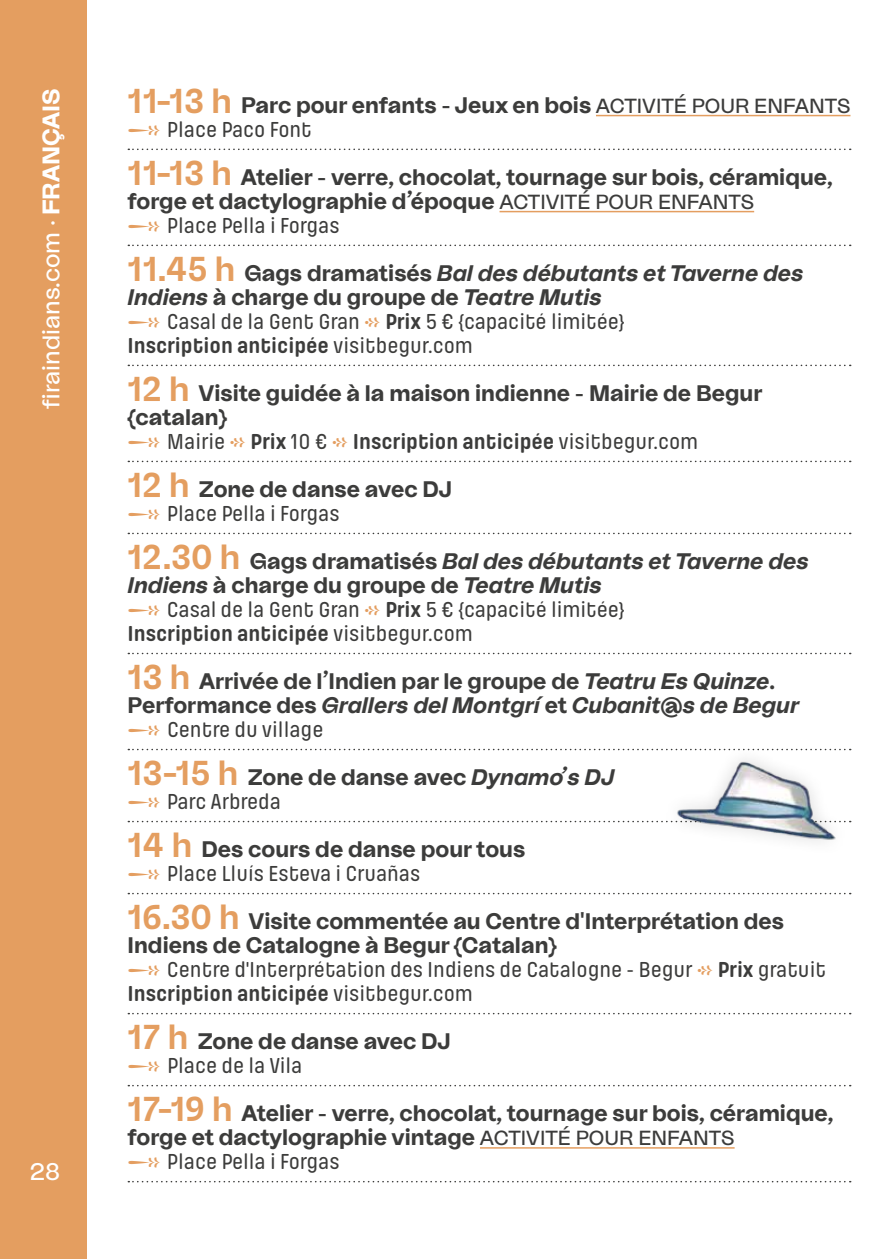
<style>
.page{position:relative;width:893px;height:1259px;background:#fff}
.page>*{position:absolute;margin:0;border:0;box-sizing:border-box;transform-origin:0 0}
.t1{font:24px "La Nord V2.1";color:#fff}
.t2{font:700 22.5px/24px "La Nord V2.1";color:#3c3c3b}
.t3{font:500 22.5px/24px "Pilcrow Soft";color:#3c3c3b}
.t4{font:italic 700 22.5px/24px "La Nord V2.1";color:#3c3c3b}
.t5{font:700 22.5px "Pilcrow Soft";color:#3c3c3b}
.s1{font-weight:700}
.s2{font-family:"Wasa";font-size:34.5px;color:#e49e60}
.s3{font-weight:400;font-size:20.4px}
.s4{font-family:"Wasa";font-style:normal;font-size:34.5px;color:#e49e60}
.s5{font-style:normal}
.s6{font-weight:500}
.s7{font-style:italic}
</style>
<div class="page">
<div style="left:0;top:0;width:87px;height:1259px;background:#e49e60"></div>
<hr style="left:596px;top:115px;width:254px;height:1px;background:#e49e60">
<svg style="left:128px;top:149px;width:723px;height:1px"></svg>
<hr style="left:500px;top:211px;width:254px;height:1px;background:#e49e60">
<svg style="left:128px;top:245px;width:723px;height:1px"></svg>
<svg style="left:128px;top:365px;width:723px;height:1px"></svg>
<svg style="left:128px;top:461px;width:723px;height:1px"></svg>
<svg style="left:128px;top:533px;width:723px;height:1px"></svg>
<svg style="left:128px;top:653px;width:723px;height:1px"></svg>
<svg style="left:128px;top:749px;width:723px;height:1px"></svg>
<svg style="left:128px;top:821px;width:723px;height:1px"></svg>
<svg style="left:128px;top:893px;width:723px;height:1px"></svg>
<svg style="left:128px;top:1013px;width:723px;height:1px"></svg>
<svg style="left:128px;top:1085px;width:723px;height:1px"></svg>
<hr style="left:480px;top:1147px;width:255px;height:1px;background:#e49e60">
<svg style="left:128px;top:1181px;width:723px;height:1px"></svg>
<img style="left:633px;top:748px;width:217px;height:94px">
<p class="t1" style="left:35px;top:409px;width:322px;rotate:-90deg">firaindians.com · <span class="s1">FRANÇAIS</span></p>
<p class="t1" style="left:30px;top:1155px;width:32px">28</p>
<p class="t2" style="left:128px;top:92px;width:724px"><span class="s2">11-13 h</span> Parc pour enfants - Jeux en bois <span class="s3">ACTIVITÉ POUR ENFANTS</span></p>
<p class="t3" style="left:167px;top:118px;width:146px">Place Paco Font</p>
<p class="t2" style="left:128px;top:164px;width:707px"><span class="s2">11-13 h</span> Atelier - verre, chocolat, tournage sur bois, céramique, forge et dactylographie d’époque <span class="s3">ACTIVITÉ POUR ENFANTS</span></p>
<p class="t3" style="left:167px;top:214px;width:174px">Place Pella i Forgas</p>
<p class="t4" style="left:128px;top:260px;width:677px"><span class="s4">11.45 h</span> <span class="s5">Gags dramatisés</span> Bal des débutants et Taverne des<br>Indiens <span class="s5">à charge du groupe de</span> Teatre Mutis</p>
<p class="t3" style="left:128px;top:310px;width:499px;text-indent:39px">Casal de la Gent Gran <span class="s1">Prix</span> 5 € {capacité limitée}<br><span class="s1">Inscription anticipée</span> visitbegur.com</p>
<p class="t2" style="left:128px;top:380px;width:636px"><span class="s2">12 h</span> Visite guidée à la maison indienne - Mairie de Begur {catalan}</p>
<p class="t5" style="left:167px;top:430px;width:533px"><span class="s6">Mairie</span> Prix <span class="s6">10 €</span> Inscription anticipée <span class="s6">visitbegur.com</span></p>
<p class="t2" style="left:128px;top:476px;width:326px"><span class="s2">12 h</span> Zone de danse avec DJ</p>
<p class="t3" style="left:167px;top:502px;width:174px">Place Pella i Forgas</p>
<p class="t4" style="left:128px;top:548px;width:683px"><span class="s4">12.30 h</span> <span class="s5">Gags dramatisés</span> Bal des débutants et Taverne des<br>Indiens <span class="s5">à charge du groupe de</span> Teatre Mutis</p>
<p class="t3" style="left:128px;top:598px;width:499px;text-indent:39px">Casal de la Gent Gran <span class="s1">Prix</span> 5 € {capacité limitée}<br><span class="s1">Inscription anticipée</span> visitbegur.com</p>
<p class="t4" style="left:128px;top:668px;width:673px"><span class="s4">13 h</span> <span class="s5">Arrivée de l’Indien par le groupe de</span> Teatru Es Quinze<span class="s5">.<br>Performance des</span> Grallers del Montgrí <span class="s5">et</span> Cubanit@s de Begur</p>
<p class="t3" style="left:167px;top:718px;width:158px">Centre du village</p>
<p class="t2" style="left:128px;top:764px;width:488px"><span class="s2">13-15 h</span> Zone de danse avec <span class="s7">Dynamo’s DJ</span></p>
<p class="t3" style="left:167px;top:790px;width:116px">Parc Arbreda</p>
<p class="t2" style="left:128px;top:836px;width:399px"><span class="s2">14 h</span> Des cours de danse pour tous</p>
<p class="t3" style="left:167px;top:862px;width:255px">Place Lluís Esteva i Cruañas</p>
<p class="t2" style="left:128px;top:908px;width:658px"><span class="s2">16.30 h</span> Visite commentée au Centre d'Interprétation des<br>Indiens de Catalogne à Begur {Catalan}</p>
<p class="t3" style="left:128px;top:958px;width:700px;text-indent:39px">Centre d'Interprétation des Indiens de Catalogne - Begur <span class="s1">Prix</span> gratuit<br><span class="s1">Inscription anticipée</span> visitbegur.com</p>
<p class="t2" style="left:128px;top:1028px;width:325px"><span class="s2">17 h</span> Zone de danse avec DJ</p>
<p class="t3" style="left:167px;top:1054px;width:137px">Place de la Vila</p>
<p class="t2" style="left:128px;top:1100px;width:707px"><span class="s2">17-19 h</span> Atelier - verre, chocolat, tournage sur bois, céramique, forge et dactylographie vintage <span class="s3">ACTIVITÉ POUR ENFANTS</span></p>
<p class="t3" style="left:167px;top:1150px;width:174px">Place Pella i Forgas</p>
</div>
